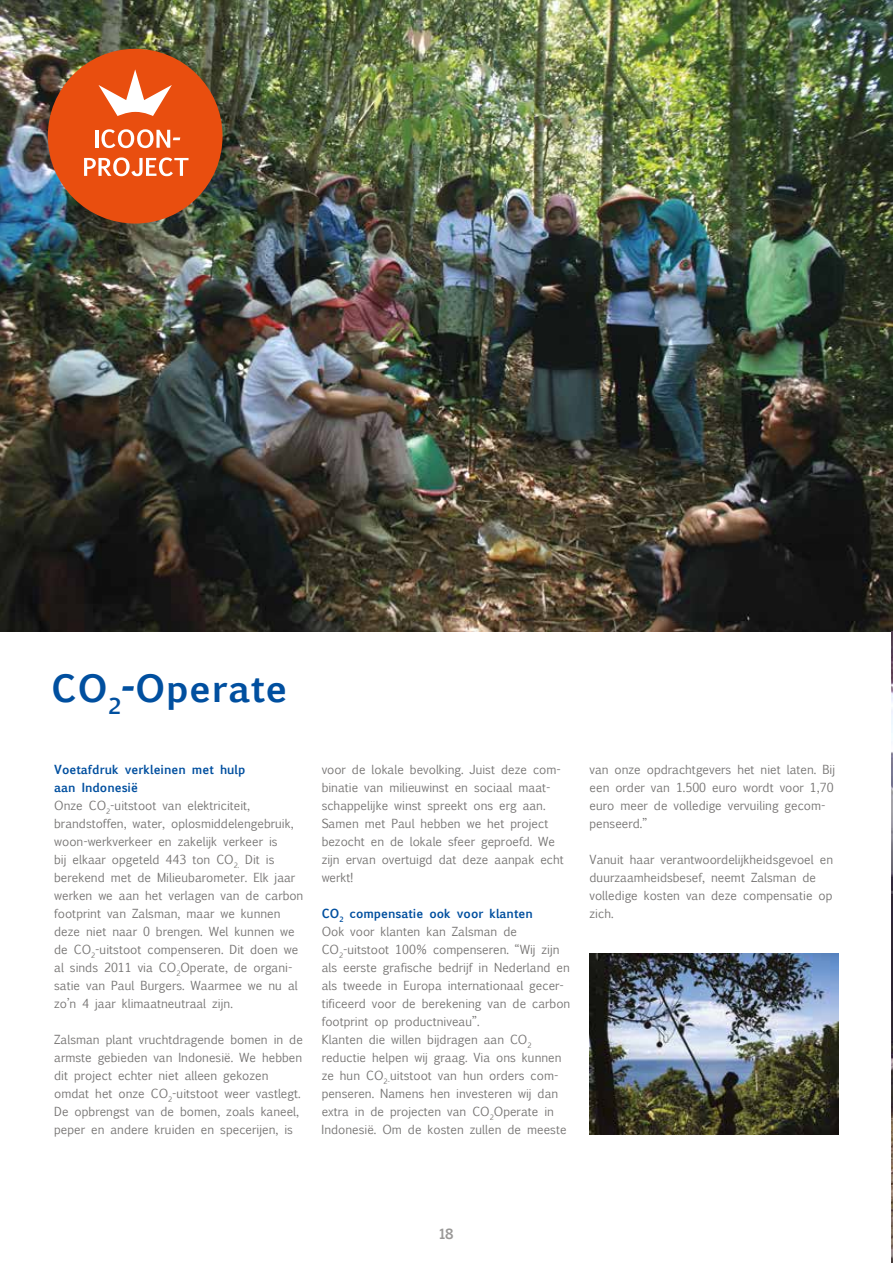
<style>
.page{position:relative;width:893px;height:1263px;background:#fff}
.page>*{position:absolute;margin:0;border:0;box-sizing:border-box;transform-origin:0 0}
.t1{font:700 36px "Euphemia UCAS";letter-spacing:.01em;color:#004f9f}
.t2{font:700 13.5px "Euphemia UCAS";color:#999897}
.t3{font:12px/18px "Euphemia UCAS";color:#767473}
.s1{font-weight:700;color:#004f9f}
</style>
<div class="page">
<img style="left:0;top:0;width:893px;height:631px">
<img style="left:892px;top:631px;width:1px;height:632px">
<div style="left:48px;top:49px;width:175px;height:175px;background:#e94e0f;border-radius:50%"></div>
<hr style="left:95px;top:130px;width:3px;height:18px;background:#fff">
<svg style="left:101px;top:129px;width:79px;height:19px"></svg>
<svg style="left:84px;top:157px;width:105px;height:19px"></svg>
<svg style="left:98px;top:69px;width:74px;height:47px"></svg>
<img style="left:589px;top:954px;width:250px;height:180px">
<h1 class="t1" style="left:51px;top:661px;width:238px">CO<sub>2</sub>-Operate</h1>
<p class="t3" style="left:54px;top:760px;width:251px"><span class="s1">Voetafdruk verkleinen met hulp<br>aan Indonesië<br></span>Onze CO<sub>2</sub>-uitstoot van elektriciteit, brandstoffen, water, oplosmiddelengebruik, woon-werkverkeer en zakelijk verkeer is<br>bij elkaar opgeteld 443 ton CO<sub>2.</sub> Dit is berekend met de Milieubarometer. Elk jaar werken we aan het verlagen van de carbon footprint van Zalsman, maar we kunnen deze niet naar 0 brengen. Wel kunnen we de CO<sub>2</sub>-uitstoot compenseren. Dit doen we al sinds 2011 via CO<sub>2</sub>Operate, de organi&shy;satie van Paul Burgers. Waarmee we nu al zo’n 4 jaar klimaatneutraal zijn.</p>
<p class="t3" style="left:54px;top:1030px;width:250px">Zalsman plant vruchtdragende bomen in de armste gebieden van Indonesië. We hebben dit project echter niet alleen gekozen omdat het onze CO<sub>2</sub>-uitstoot weer vastlegt.<br>De opbrengst van de bomen, zoals kaneel, peper en andere kruiden en specerijen, is</p>
<p class="t3" style="left:322px;top:760px;width:244px">voor de lokale bevolking. Juist deze com&shy;binatie van milieuwinst en sociaal maat&shy;schappelijke winst spreekt ons erg aan.<br>Samen met Paul hebben we het project bezocht en de lokale sfeer geproefd. We zijn ervan overtuigd dat deze aanpak echt werkt!</p>
<p class="t3" style="left:322px;top:904px;width:250px"><span class="s1">CO</span><sub>2</sub> <span class="s1">compensatie ook voor klanten<br></span>Ook voor klanten kan Zalsman de CO<sub>2</sub>-uitstoot 100% compenseren. “Wij zijn als eerste grafische bedrijf in Nederland en als tweede in Europa internationaal gecer&shy;tificeerd voor de berekening van de carbon footprint op productniveau”.<br>Klanten die willen bijdragen aan CO<sub>2 </sub>reductie helpen wij graag. Via ons kunnen ze hun CO<sub>2-</sub>uitstoot van hun orders com&shy;penseren. Namens hen investeren wij dan extra in de projecten van CO<sub>2</sub>Operate in Indonesië. Om de kosten zullen de meeste</p>
<p class="t3" style="left:589px;top:760px;width:247px">van onze opdrachtgevers het niet laten. Bij een order van 1.500 euro wordt voor 1,70 euro meer de volledige vervuiling gecom&shy;penseerd.”</p>
<p class="t3" style="left:589px;top:850px;width:245px">Vanuit haar verantwoordelijkheidsgevoel en duurzaamheidsbesef, neemt Zalsman de volledige kosten van deze compensatie op zich.</p>
<p class="t2" style="left:439px;top:1224px;width:16px">18</p>
</div>
